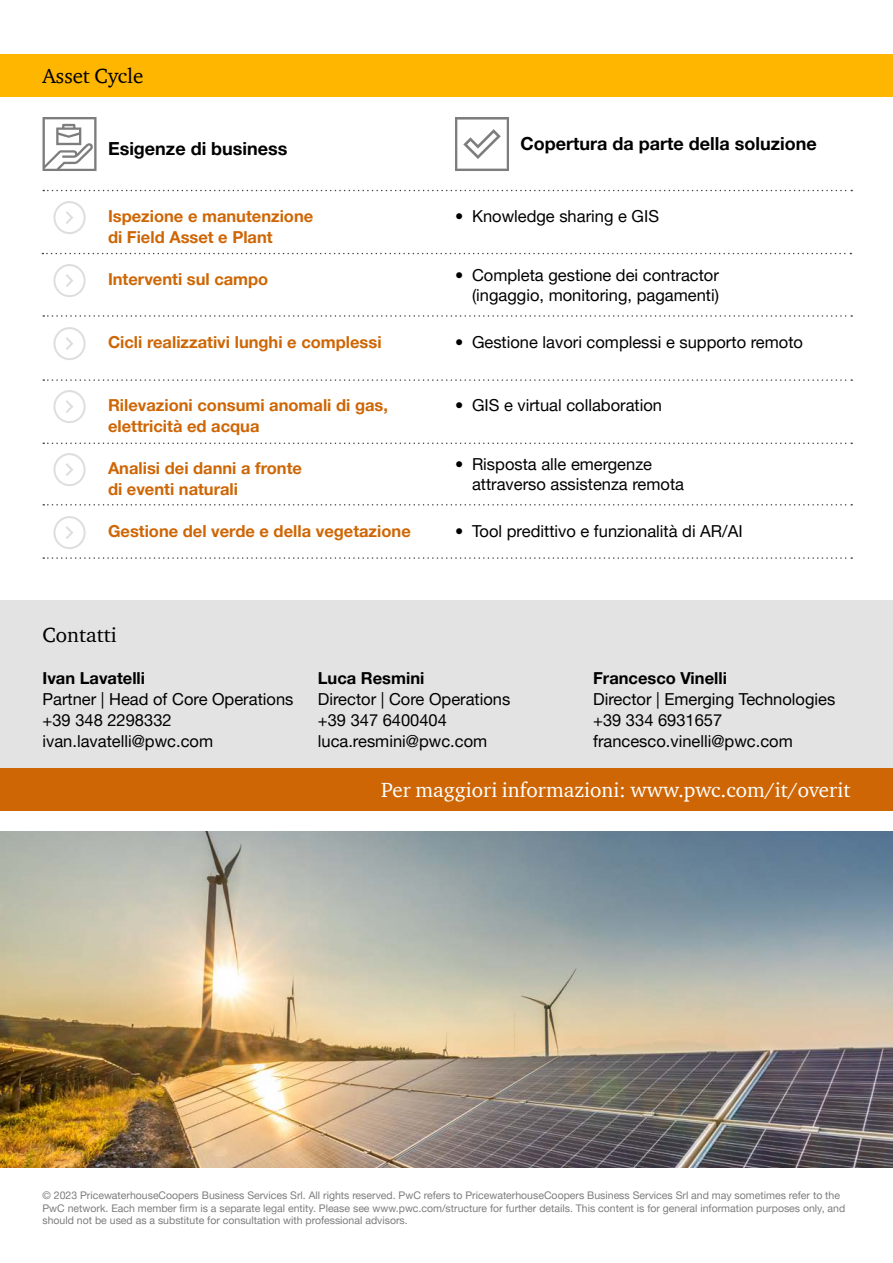
<style>
.page{position:relative;width:893px;height:1263px;background:#fff}
.page>*{position:absolute;margin:0;border:0;box-sizing:border-box;transform-origin:0 0}
.t1{font:21px "ITC Charter Com";color:#fff}
.t2{font:21px "ITC Charter Com";color:#000}
.t3{font:700 18px "Helvetica Neue LT Pro";color:#000}
.t4{font:16.5px/21px "Helvetica Neue LT Pro";color:#000}
.t5{font:700 16.5px/21px "Helvetica Neue LT Pro";color:#ce6605}
.t6{font:700 16.5px "Helvetica Neue LT Pro";color:#000}
.t7{font:10.5px/12.6px "Helvetica Neue LT Pro";color:#7d7d7d}
</style>
<div class="page">
<div style="left:0;top:600px;width:893px;height:168px;background:#e3e3e3"></div>
<div style="left:0;top:54px;width:893px;height:42px;background:#ffb600"></div>
<svg style="left:43px;top:117px;width:54px;height:54px"></svg>
<svg style="left:455px;top:117px;width:54px;height:54px"></svg>
<svg style="left:43px;top:190px;width:809px;height:1px"></svg>
<svg style="left:43px;top:315px;width:809px;height:2px"></svg>
<svg style="left:43px;top:443px;width:809px;height:1px"></svg>
<svg style="left:43px;top:504px;width:809px;height:2px"></svg>
<svg style="left:43px;top:557px;width:809px;height:2px"></svg>
<svg style="left:42px;top:253px;width:809px;height:1px"></svg>
<svg style="left:43px;top:379px;width:809px;height:2px"></svg>
<img style="left:0;top:831px;width:893px;height:336px">
<svg style="left:53px;top:201px;width:33px;height:33px"></svg>
<svg style="left:53px;top:264px;width:33px;height:33px"></svg>
<svg style="left:53px;top:327px;width:33px;height:33px"></svg>
<svg style="left:53px;top:390px;width:33px;height:33px"></svg>
<svg style="left:53px;top:453px;width:33px;height:33px"></svg>
<svg style="left:53px;top:516px;width:33px;height:33px"></svg>
<div style="left:0;top:768px;width:893px;height:42px;background:#ce6605"></div>
<p class="t2" style="left:43px;top:63px;width:102px">Asset Cycle</p>
<p class="t3" style="left:108px;top:137px;width:181px">Esigenze di business</p>
<p class="t3" style="left:520px;top:133px;width:298px">Copertura da parte della soluzione</p>
<p class="t5" style="left:108px;top:205px;width:207px">Ispezione e manutenzione di Field Asset e Plant</p>
<p class="t4" style="left:455px;top:205px;width:206px">• Knowledge sharing e GIS</p>
<p class="t5" style="left:108px;top:268px;width:162px">Interventi sul campo</p>
<p class="t4" style="left:455px;top:265px;width:265px;line-height:19.8px;text-align:right">• Completa gestione dei contractor (ingaggio, monitoring, pagamenti)</p>
<p class="t5" style="left:108px;top:331px;width:275px">Cicli realizzativi lunghi e complessi</p>
<p class="t4" style="left:455px;top:331px;width:349px">• Gestione lavori complessi e supporto remoto</p>
<p class="t5" style="left:108px;top:394px;width:282px">Rilevazioni consumi anomali di gas, elettricità ed acqua</p>
<p class="t5" style="left:108px;top:457px;width:195px">Analisi dei danni a fronte di eventi naturali</p>
<p class="t5" style="left:108px;top:520px;width:304px">Gestione del verde e della vegetazione</p>
<p class="t4" style="left:455px;top:394px;width:209px">• GIS e virtual collaboration</p>
<p class="t4" style="left:472px;top:454px;width:214px;line-height:19.8px;text-indent:-17px">• Risposta alle emergenze attraverso assistenza remota</p>
<p class="t4" style="left:455px;top:520px;width:289px">• Tool predittivo e funzionalità di AR/AI</p>
<p class="t2" style="left:43px;top:622px;width:76px">Contatti</p>
<p class="t6" style="left:43px;top:668px;width:104px">Ivan Lavatelli</p>
<p class="t4" style="left:43px;top:688px;width:252px">Partner | Head of Core Operations +39 348 2298332 ivan.lavatelli@pwc.com</p>
<p class="t6" style="left:318px;top:668px;width:108px">Luca Resmini</p>
<p class="t4" style="left:318px;top:688px;width:194px">Director | Core Operations +39 347 6400404 luca.resmini@pwc.com</p>
<p class="t6" style="left:593px;top:668px;width:135px">Francesco Vinelli</p>
<p class="t4" style="left:593px;top:688px;width:244px">Director | Emerging Technologies +39 334 6931657 francesco.vinelli@pwc.com</p>
<p class="t1" style="left:381px;top:777px;width:471px">Per maggiori informazioni: www.pwc.com/it/overit</p>
<p class="t7" style="left:43px;top:1189px;width:804px">© 2023 PricewaterhouseCoopers Business Services Srl. All rights reserved. PwC refers to PricewaterhouseCoopers Business Services Srl and may sometimes refer to the<br>PwC network. Each member firm is a separate legal entity. Please see www.pwc.com/structure for further details. This content is for general information purposes only, and should not be used as a substitute for consultation with professional advisors.</p>
</div>
